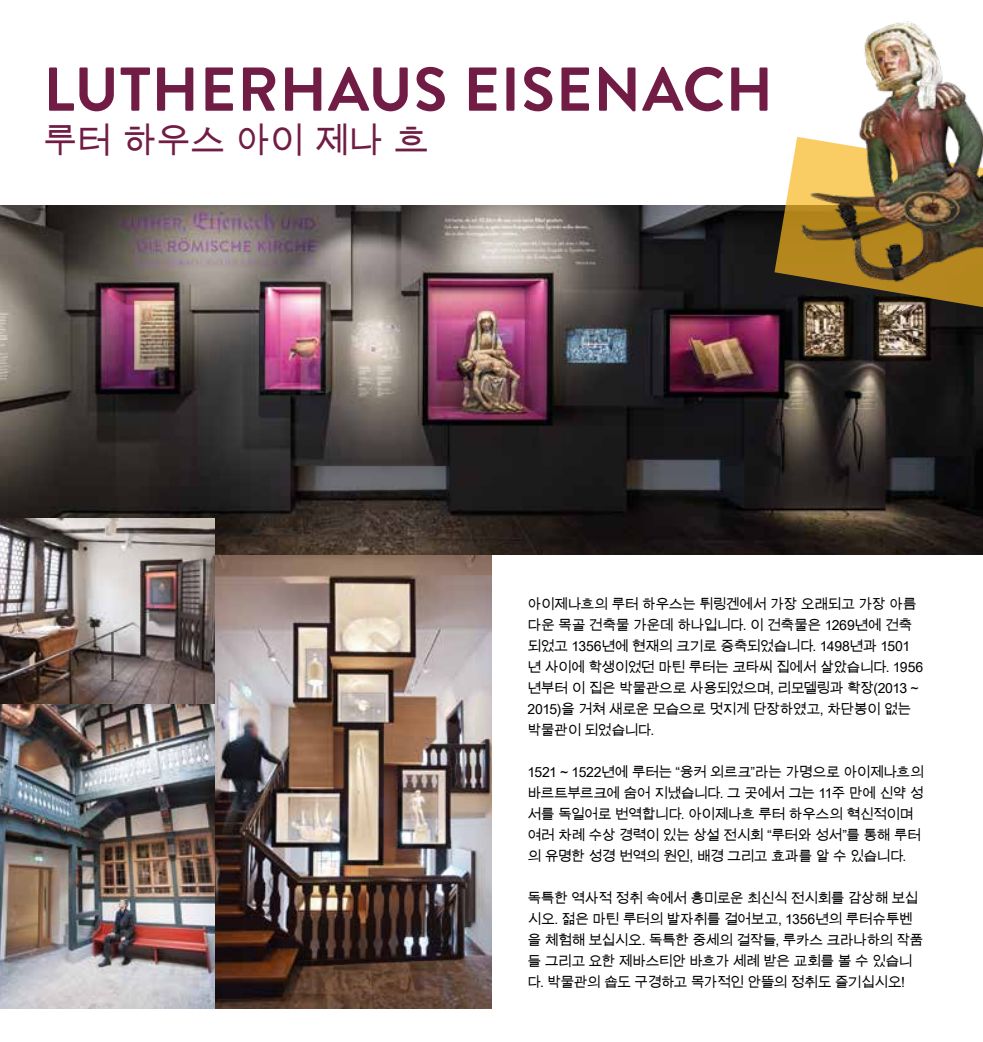
<style>
.page{position:relative;width:983px;height:1042px;background:#fff}
.page>*{position:absolute;margin:0;border:0;box-sizing:border-box;transform-origin:0 0}
.t1{font:700 61.77px "Brandon Grotesque";letter-spacing:.015em;color:#711c44}
.t2{font:35px "Arial Unicode MS";letter-spacing:-.035em;color:#711c44}
.t3{font:14px/21px "Arial Unicode MS";letter-spacing:-.045em;color:#000}
</style>
<div class="page">
<img style="left:0;top:206px;width:982px;height:350px">
<img style="left:215px;top:556px;width:276px;height:452px">
<img style="left:0;top:518px;width:215px;height:187px">
<img style="left:0;top:705px;width:215px;height:303px">
<svg style="left:774px;top:137px;width:208px;height:174px;background:#7a6843"></svg>
<img style="left:798px;top:21px;width:184px;height:264px">
<h1 class="t1" style="left:43px;top:46px;width:731px">LUTHERHAUS EISENACH</h1>
<h2 class="t2" style="left:43px;top:115px;width:387px">루터 하우스 아이 제나 흐</h2>
<p class="t3" style="left:527px;top:593px;width:397px">아이제나흐의 루터 하우스는 튀링겐에서 가장 오래되고 가장 아름 다운 목골 건축물 가운데 하나입니다. 이 건축물은 1269년에 건축 되었고 1356년에 현재의 크기로 증축되었습니다. 1498년과 1501 년 사이에 학생이었던 마틴 루터는 코타씨 집에서 살았습니다. 1956 년부터 이 집은 박물관으로 사용되었으며, 리모델링과 확장(2013 ~<br>2015)을 거쳐 새로운 모습으로 멋지게 단장하였고, 차단봉이 없는 박물관이 되었습니다.</p>
<p class="t3" style="left:527px;top:761px;width:398px">1521 ~ 1522년에 루터는 “융커 외르크”라는 가명으로 아이제나흐의 바르트부르크에 숨어 지냈습니다. 그 곳에서 그는 11주 만에 신약 성 서를 독일어로 번역합니다. 아이제나흐 루터 하우스의 혁신적이며 여러 차례 수상 경력이 있는 상설 전시회 “루터와 성서”를 통해 루터 의 유명한 성경 번역의 원인, 배경 그리고 효과를 알 수 있습니다.</p>
<p class="t3" style="left:527px;top:887px;width:397px">독특한 역사적 정취 속에서 흥미로운 최신식 전시회를 감상해 보십 시오. 젊은 마틴 루터의 발자취를 걸어보고, 1356년의 루터슈투벤 을 체험해 보십시오. 독특한 중세의 걸작들, 루카스 크라나하의 작품 들 그리고 요한 제바스티안 바흐가 세례 받은 교회를 볼 수 있습니 다. 박물관의 숍도 구경하고 목가적인 안뜰의 정취도 즐기십시오!</p>
</div>
